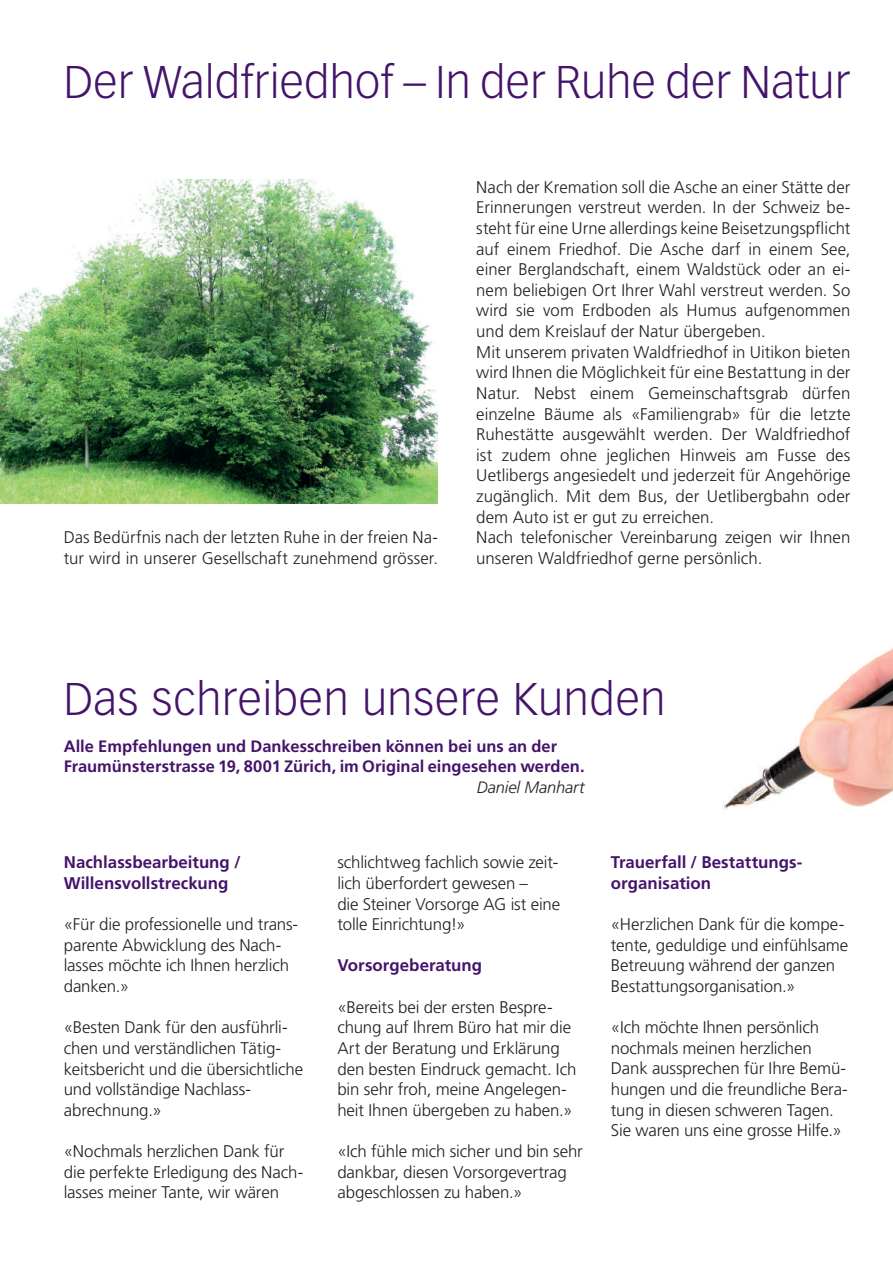
<style>
.page{position:relative;width:893px;height:1263px;background:#fff}
.page>*{position:absolute;margin:0;border:0;box-sizing:border-box;transform-origin:0 0}
.t1{font:300 45px "Vectora LH";letter-spacing:.01em;color:#44146b}
.t2{font:300 16.8px/20.5px "Frutiger";color:#231f20}
.t3{font:700 16.8px/20.5px "Frutiger";color:#44146b}
.t4{font:700 16.5px/20.7px "Frutiger";color:#44146b}
.t5{font:italic 300 16.5px "Frutiger";letter-spacing:-.01em;color:#231f20}
</style>
<div class="page">
<img style="left:724px;top:648px;width:169px;height:161px">
<img style="left:0;top:179px;width:438px;height:325px">
<h1 class="t1" style="left:64px;top:56px;width:788px">Der Waldfriedhof – In der Ruhe der Natur</h1>
<p class="t2" style="left:64px;top:527px;width:376px">Das Bedürfnis nach der letzten Ruhe in der freien Na&shy;tur wird in unserer Gesellschaft zunehmend grösser.</p>
<p class="t2" style="left:476px;top:176px;width:376px">Nach der Kremation soll die Asche an einer Stätte der Erinnerungen verstreut werden. In der Schweiz be&shy;steht für eine Urne allerdings keine Beisetzungspflicht auf einem Friedhof. Die Asche darf in einem See, einer Berglandschaft, einem Waldstück oder an ei&shy;nem beliebigen Ort Ihrer Wahl verstreut werden. So wird sie vom Erdboden als Humus aufgenommen und dem Kreislauf der Natur übergeben.<br>Mit unserem privaten Waldfriedhof in Uitikon bieten wird Ihnen die Möglichkeit für eine Bestattung in der Natur. Nebst einem Gemeinschaftsgrab dürfen einzelne Bäume als «Familiengrab» für die letzte Ruhestätte ausgewählt werden. Der Waldfriedhof ist zudem ohne jeglichen Hinweis am Fusse des Uetlibergs angesiedelt und jederzeit für Angehörige zugänglich. Mit dem Bus, der Uetlibergbahn oder dem Auto ist er gut zu erreichen.<br>Nach telefonischer Vereinbarung zeigen wir Ihnen unseren Waldfriedhof gerne persönlich.</p>
<h1 class="t1" style="left:64px;top:673px;width:603px">Das schreiben unsere Kunden</h1>
<p class="t4" style="left:64px;top:735px;width:522px">Alle Empfehlungen und Dankesschreiben können bei uns an der<br>Fraumünsterstrasse 19, 8001 Zürich, im Original eingesehen werden.</p>
<p class="t5" style="left:477px;top:778px;width:109px">Daniel Manhart</p>
<p class="t3" style="left:64px;top:852px;width:178px">Nachlassbearbeitung /<br>Willensvollstreckung</p>
<p class="t2" style="left:64px;top:914px;width:236px">«Für die professionelle und trans&shy;parente Abwicklung des Nach&shy;lasses möchte ich Ihnen herzlich danken.»</p>
<p class="t2" style="left:64px;top:1017px;width:241px">«Besten Dank für den ausführli&shy;chen und verständlichen Tätig&shy;keitsbericht und die übersichtliche und vollständige Nachlass&shy;abrechnung.»</p>
<p class="t2" style="left:64px;top:1141px;width:241px">«Nochmals herzlichen Dank für die perfekte Erledigung des Nach&shy;lasses meiner Tante, wir wären</p>
<p class="t2" style="left:337px;top:852px;width:225px">schlichtweg fachlich sowie zeit-- lich überfordert gewesen –<br>die Steiner Vorsorge AG ist eine tolle Einrichtung!»</p>
<p class="t3" style="left:337px;top:955px;width:146px">Vorsorgeberatung</p>
<p class="t2" style="left:337px;top:997px;width:241px">«Bereits bei der ersten Bespre&shy;chung auf Ihrem Büro hat mir die<br>Art der Beratung und Erklärung den besten Eindruck gemacht. Ich bin sehr froh, meine Angelegen&shy;heit Ihnen übergeben zu haben.»</p>
<p class="t2" style="left:337px;top:1141px;width:247px">«Ich fühle mich sicher und bin sehr dankbar, diesen Vorsorgevertrag abgeschlossen zu haben.»</p>
<p class="t3" style="left:611px;top:852px;width:193px">Trauerfall / Bestattungs&shy;organisation</p>
<p class="t2" style="left:611px;top:914px;width:239px">«Herzlichen Dank für die kompe&shy;tente, geduldige und einfühlsame<br>Betreuung während der ganzen<br>Bestattungsorganisation.»</p>
<p class="t2" style="left:611px;top:1017px;width:238px">«Ich möchte Ihnen persönlich nochmals meinen herzlichen<br>Dank aussprechen für Ihre Bemü&shy;hungen und die freundliche Bera&shy;tung in diesen schweren Tagen.<br>Sie waren uns eine grosse Hilfe.»</p>
</div>
